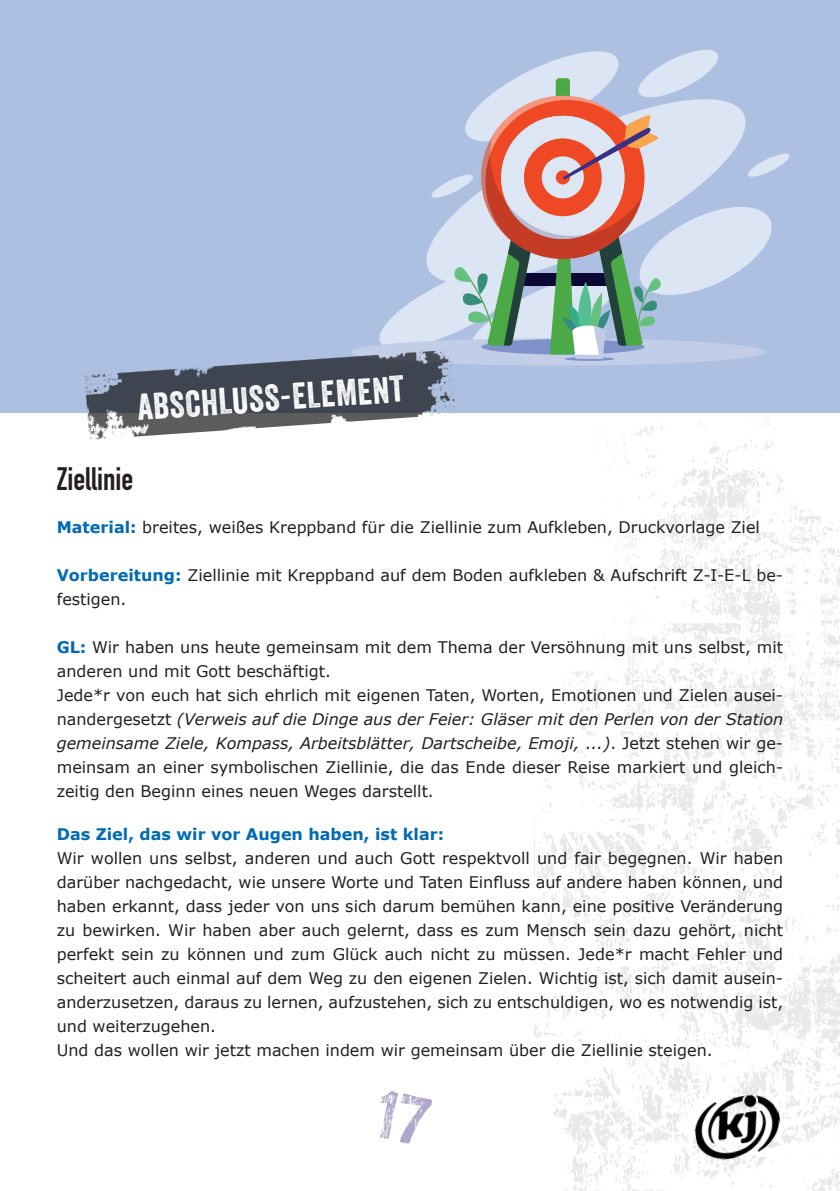
<style>
.page{position:relative;width:840px;height:1191px;background:#fff}
.page>*{position:absolute;margin:0;border:0;box-sizing:border-box;transform-origin:0 0}
.t1{font:36px "Veneer";color:#fff}
.t2{font:32px "DIN Engschrift LT Pro";color:#231f20}
.t3{font:16px/24px "Verdana";color:#231f20}
.t4{font:700 16px "Verdana";color:#016ab6}
.s1{font-weight:700;color:#016ab6}
.s2{font-style:italic}
</style>
<div class="page">
<img style="left:510px;top:412px;width:329px;height:779px">
<img style="left:690px;top:1091px;width:94px;height:72px">
<div style="left:0;top:0;width:839px;height:412px;background:#adc0e2"></div>
<div style="left:350px;top:338px;width:414px;height:27px;background:#c2cee8;border-radius:50%"></div>
<svg style="left:379px;top:50px;width:410px;height:313px"></svg>
<img style="left:85px;top:350px;width:370px;height:90px">
<h1 class="t1" style="left:136px;top:385px;width:268px;rotate:-4deg">ABSCHLUSS-ELEMENT</h1>
<h2 class="t2" style="left:57px;top:460px;width:78px">Ziellinie</h2>
<p class="t3" style="left:57px;top:515px;width:704px"><span class="s1">Material:</span> breites, weißes Kreppband für die Ziellinie zum Aufkleben, Druckvorlage Ziel</p>
<p class="t3" style="left:57px;top:563px;width:727px"><span class="s1">Vorbereitung:</span> Ziellinie mit Kreppband auf dem Boden aufkleben &amp; Aufschrift Z-I-E-L be&shy;festigen.</p>
<p class="t3" style="left:57px;top:635px;width:727px"><span class="s1">GL:</span> Wir haben uns heute gemeinsam mit dem Thema der Versöhnung mit uns selbst, mit anderen und mit Gott beschäftigt.<br>Jede*r von euch hat sich ehrlich mit eigenen Taten, Worten, Emotionen und Zielen ausei&shy;nandergesetzt <span class="s2">(Verweis auf die Dinge aus der Feier: Gläser mit den Perlen von der Station gemeinsame Ziele, Kompass, Arbeitsblätter, Dartscheibe, Emoji, ...)</span>. Jetzt stehen wir ge&shy;meinsam an einer symbolischen Ziellinie, die das Ende dieser Reise markiert und gleich&shy;zeitig den Beginn eines neuen Weges darstellt.</p>
<p class="t4" style="left:57px;top:823px;width:389px">Das Ziel, das wir vor Augen haben, ist klar:</p>
<p class="t3" style="left:57px;top:846px;width:727px">Wir wollen uns selbst, anderen und auch Gott respektvoll und fair begegnen. Wir haben darüber nachgedacht, wie unsere Worte und Taten Einfluss auf andere haben können, und haben erkannt, dass jeder von uns sich darum bemühen kann, eine positive Veränderung zu bewirken. Wir haben aber auch gelernt, dass es zum Mensch sein dazu gehört, nicht perfekt sein zu können und zum Glück auch nicht zu müssen. Jede*r macht Fehler und scheitert auch einmal auf dem Weg zu den eigenen Zielen. Wichtig ist, sich damit ausein&shy;anderzusetzen, daraus zu lernen, aufzustehen, sich zu entschuldigen, wo es notwendig ist, und weiterzugehen.<br>Und das wollen wir jetzt machen indem wir gemeinsam über die Ziellinie steigen.</p>
</div>
